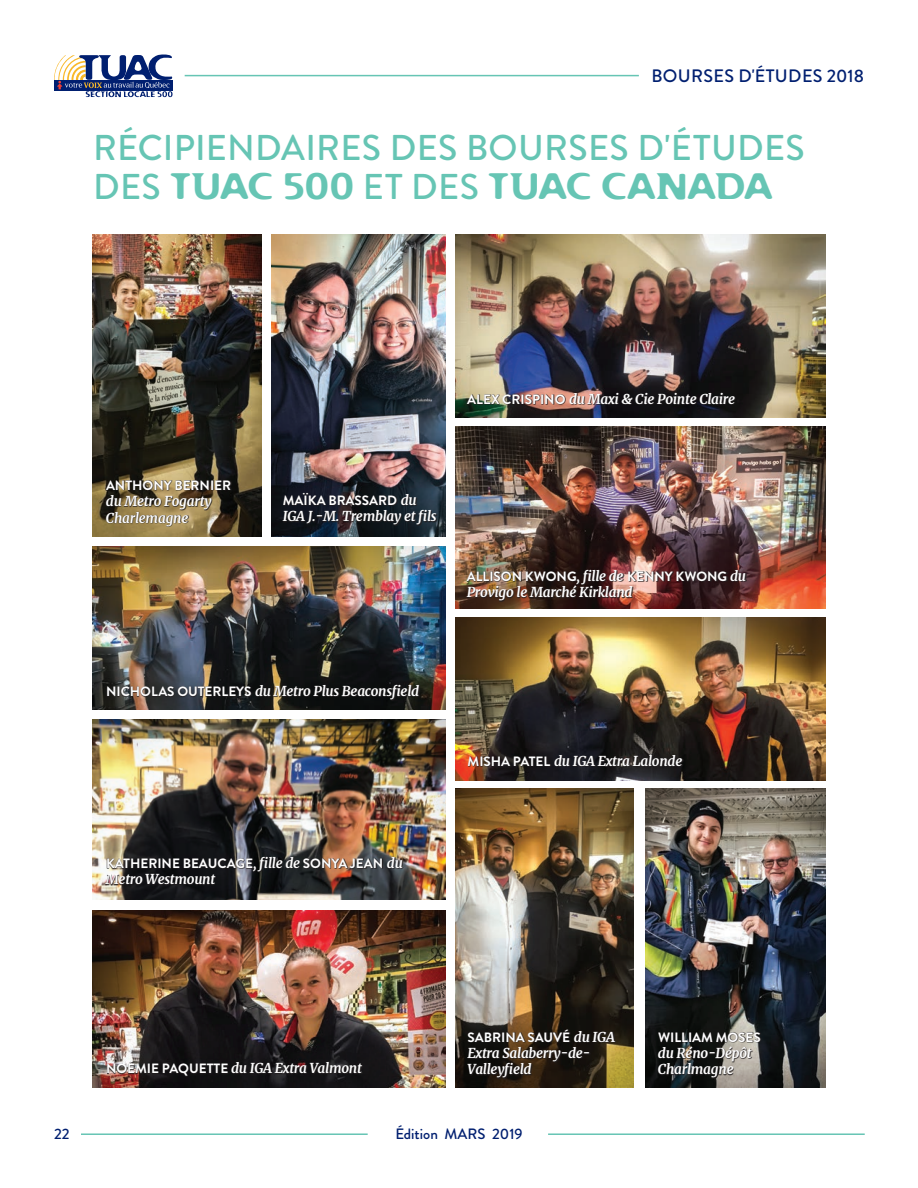
<style>
.page{position:relative;width:918px;height:1188px;background:#fff}
.page>*{position:absolute;margin:0;border:0;box-sizing:border-box;transform-origin:0 0}
.Titre_Article{font:500 35.85px/38.8px "Brandon Grotesque";letter-spacing:.01em;color:#66c5b4}
.Header_de_page{font:500 18px "Brandon Grotesque";letter-spacing:.02em;color:#001f70}
.Bas_de_page_édition{font:500 15px "Brandon Grotesque";color:#001f70}
.Numéro_en_bas_de_pag{font:500 15px "Brandon Grotesque";color:#001f70}
.Texte{font:italic 700 13.5px/16.2px "Merriweather";letter-spacing:-.02em;color:#fff}
.Texte-2{font:700 13.5px/16.2px "Brandon Grotesque";color:#fff}
.s1{font-family:"Flexure";font-weight:400}
.s2{font-family:"Brandon Grotesque";font-style:normal}
.s3{font-family:"Merriweather";font-style:italic}
</style>
<div class="page">
<hr style="left:185px;top:75px;width:454px;height:1px;background:#66c5b4">
<svg style="left:54px;top:54px;width:119px;height:43px"></svg>
<hr style="left:548px;top:1133px;width:317px;height:2px;background:#66c5b4">
<hr style="left:81px;top:1133px;width:287px;height:2px;background:#66c5b4">
<img style="left:93px;top:234px;width:168px;height:302px">
<img style="left:455px;top:789px;width:179px;height:298px">
<img style="left:271px;top:234px;width:175px;height:302px">
<img style="left:645px;top:789px;width:180px;height:298px">
<img style="left:455px;top:234px;width:371px;height:183px">
<img style="left:455px;top:617px;width:371px;height:163px">
<img style="left:455px;top:427px;width:370px;height:182px">
<img style="left:93px;top:911px;width:353px;height:176px">
<img style="left:93px;top:546px;width:353px;height:163px">
<img style="left:93px;top:719px;width:353px;height:180px">
<div style="left:467px;top:393px;width:269px;height:12px;background:#231f20;opacity:.8"></div>
<div style="left:467px;top:570px;width:280px;height:32px;background:#231f20;opacity:.8"></div>
<div style="left:106px;top:480px;width:126px;height:47px;background:#231f20;opacity:.8"></div>
<div style="left:106px;top:857px;width:298px;height:29px;background:#231f20;opacity:.8"></div>
<div style="left:283px;top:493px;width:154px;height:33px;background:#231f20;opacity:.8"></div>
<div style="left:468px;top:755px;width:215px;height:12px;background:#231f20;opacity:.8"></div>
<div style="left:107px;top:685px;width:313px;height:16px;background:#231f20;opacity:.8"></div>
<div style="left:107px;top:1061px;width:256px;height:16px;background:#231f20;opacity:.8"></div>
<div style="left:467px;top:1029px;width:149px;height:50px;background:#231f20;opacity:.8"></div>
<div style="left:658px;top:1032px;width:104px;height:47px;background:#231f20;opacity:.8"></div>
<p class="Header_de_page" style="left:651px;top:64px;width:214px">BOURSES D'ÉTUDES 2018</p>
<p class="Titre_Article" style="left:93px;top:129px;width:713px">RÉCIPIENDAIRES DES BOURSES D'ÉTUDES<br>DES <span class="s1">TUAC 500</span> ET DES <span class="s1">TUAC CANADA</span></p>
<p class="Texte" style="left:106px;top:477px;width:127px"><span class="s2">ANTHONY BERNIER </span>du Metro Fogarty<br>Charlemagne</p>
<p class="Texte" style="left:467px;top:391px;width:269px"><span class="s2">ALEX CRISPINO</span> du Maxi &amp; Cie Pointe Claire</p>
<p class="Texte" style="left:283px;top:492px;width:155px"><span class="s2">MAÏKA BRASSARD</span> du<br>IGA J.-M. Tremblay et fils</p>
<p class="Texte" style="left:467px;top:568px;width:281px"><span class="s2">ALLISON KWONG</span>, fille de <span class="s2">KENNY KWONG</span> du<br>Provigo le Marché Kirkland</p>
<p class="Texte" style="left:106px;top:683px;width:315px"><span class="s2">NICHOLAS OUTERLEYS</span> du Metro Plus Beaconsfield</p>
<p class="Texte" style="left:468px;top:753px;width:216px"><span class="s2">MISHA PATEL</span> du IGA Extra Lalonde</p>
<p class="Texte-2" style="left:106px;top:856px;width:299px">KATHERINE BEAUCAGE<span class="s3">, fille de</span> SONYA JEAN <span class="s3">du<br>Metro Westmount</span></p>
<p class="Numéro_en_bas_de_pag" style="left:54px;top:1124px;width:17px">22</p>
<p class="Texte" style="left:106px;top:1061px;width:257px"><span class="s2">NOÉMIE PAQUETTE</span> du IGA Extra Valmont</p>
<p class="Texte" style="left:467px;top:1029px;width:149px"><span class="s2">SABRINA SAUVÉ</span> du IGA<br>Extra Salaberry-de-<br>Valleyfield</p>
<p class="Texte" style="left:658px;top:1029px;width:104px"><span class="s2">WILLIAM MOSES </span>du Réno-Dépôt<br>Charlmagne</p>
<p class="Bas_de_page_édition" style="left:395px;top:1123px;width:129px">Édition MARS 2019</p>
</div>
